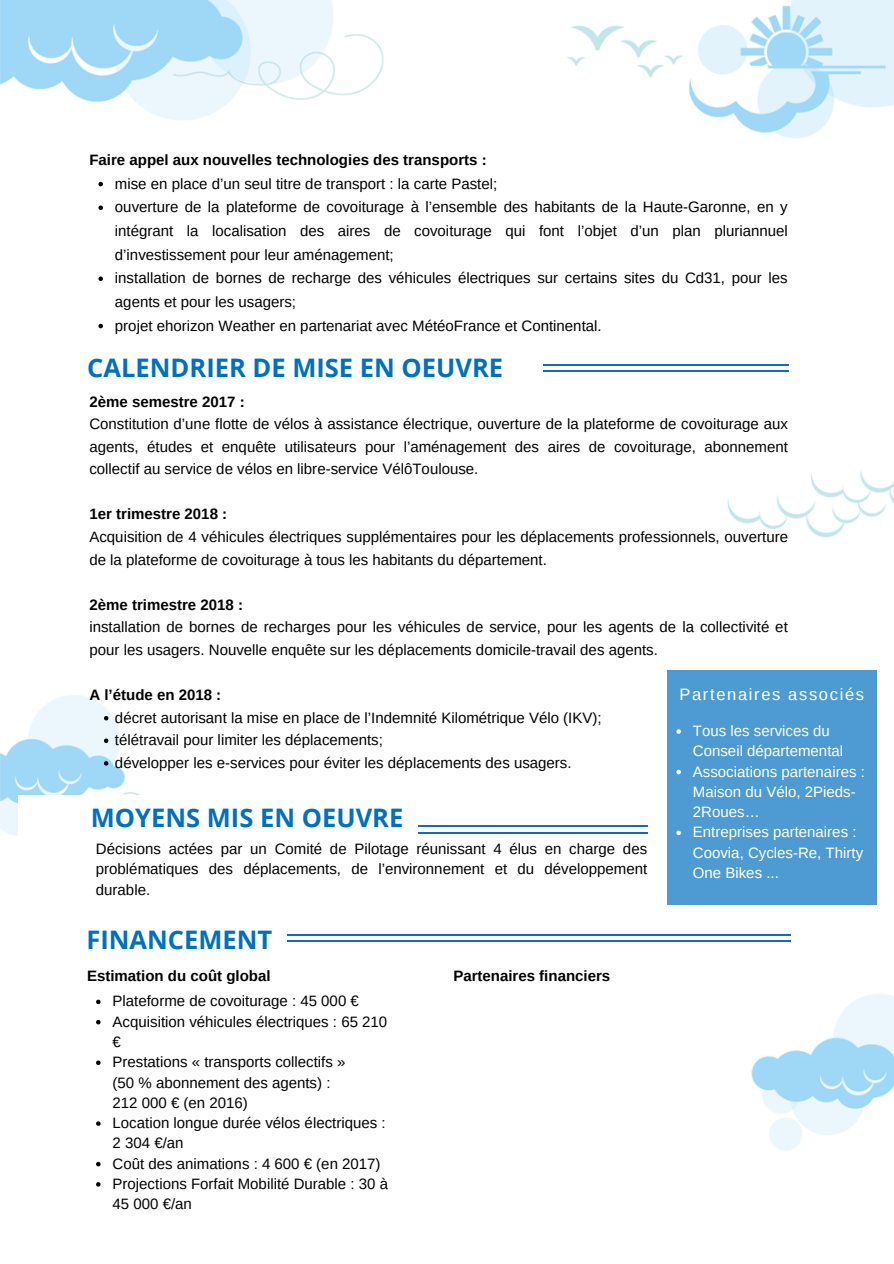
<style>
.page{position:relative;width:894px;height:1264px;background:#fff}
.page>*{position:absolute;margin:0;border:0;box-sizing:border-box;transform-origin:0 0}
.t1{font:700 25.5px "Open Sans";color:#0070c0}
.t2{font:16.5px "Arimo";letter-spacing:.1em;color:#fff}
.t3{font:15px/20.2px "Arimo";color:#000}
.t4{font:700 15px "Arimo";color:#000}
.t5{font:15px/20.2px "Arimo";color:#fff}
</style>
<div class="page">
<img style="left:0;top:0;width:893px;height:1187px">
<hr style="left:216px;top:934px;width:574px;height:1px;background:#166ab8">
<hr style="left:216px;top:940px;width:574px;height:1px;background:#166ab8">
<div style="left:83px;top:916px;width:204px;height:50px;background:#fff"></div>
<svg style="left:96px;top:999px;width:5px;height:5px"></svg>
<svg style="left:96px;top:1019px;width:5px;height:5px"></svg>
<svg style="left:96px;top:1060px;width:5px;height:4px"></svg>
<svg style="left:96px;top:1121px;width:5px;height:4px"></svg>
<svg style="left:96px;top:1161px;width:5px;height:5px"></svg>
<svg style="left:96px;top:1182px;width:5px;height:4px"></svg>
<hr style="left:214px;top:364px;width:574px;height:1px;background:#166ab8">
<hr style="left:214px;top:370px;width:574px;height:1px;background:#166ab8">
<div style="left:14px;top:343px;width:528px;height:50px;background:#fff"></div>
<svg style="left:104px;top:716px;width:4px;height:4px"></svg>
<svg style="left:104px;top:738px;width:4px;height:5px"></svg>
<svg style="left:104px;top:761px;width:4px;height:4px"></svg>
<hr style="left:73px;top:825px;width:574px;height:2px;background:#166ab8">
<hr style="left:73px;top:832px;width:574px;height:1px;background:#166ab8">
<div style="left:18px;top:795px;width:399px;height:50px;background:#fff"></div>
<div style="left:667px;top:670px;width:209px;height:234px;background:#4e9bd3"></div>
<svg style="left:676px;top:729px;width:4px;height:4px"></svg>
<svg style="left:676px;top:769px;width:4px;height:5px"></svg>
<svg style="left:676px;top:830px;width:4px;height:5px"></svg>
<svg style="left:98px;top:182px;width:5px;height:4px"></svg>
<svg style="left:98px;top:205px;width:5px;height:5px"></svg>
<svg style="left:98px;top:276px;width:5px;height:5px"></svg>
<svg style="left:98px;top:324px;width:5px;height:4px"></svg>
<p class="t4" style="left:89px;top:151px;width:398px">Faire appel aux nouvelles technologies des transports :</p>
<p class="t3" style="left:115px;top:173px;width:384px">mise en place d’un seul titre de transport : la carte Pastel;</p>
<p class="t3" style="left:115px;top:195px;width:674px;line-height:23.7px;text-align:justify">ouverture de la plateforme de covoiturage à l’ensemble des habitants de la Haute-Garonne, en y intégrant la localisation des aires de covoiturage qui font l’objet d’un plan pluriannuel d’investissement pour leur aménagement;</p>
<p class="t3" style="left:115px;top:266px;width:674px;line-height:23.7px">installation de bornes de recharge des véhicules électriques sur certains sites du Cd31, pour les agents et pour les usagers;</p>
<p class="t3" style="left:115px;top:315px;width:488px">projet ehorizon Weather en partenariat avec MétéoFrance et Continental.</p>
<p class="t1" style="left:87px;top:350px;width:417px">CALENDRIER DE MISE EN OEUVRE</p>
<p class="t4" style="left:89px;top:393px;width:157px">2ème semestre 2017 :</p>
<p class="t3" style="left:89px;top:413px;width:699px;line-height:22.5px;text-align:justify">Constitution d’une flotte de vélos à assistance électrique, ouverture de la plateforme de covoiturage aux agents, études et enquête utilisateurs pour l’aménagement des aires de covoiturage, abonnement collectif au service de vélos en libre-service VélôToulouse.</p>
<p class="t4" style="left:89px;top:506px;width:139px">1er trimestre 2018 :</p>
<p class="t3" style="left:89px;top:525px;width:700px;line-height:22.5px">Acquisition de 4 véhicules électriques supplémentaires pour les déplacements professionnels, ouverture de la plateforme de covoiturage à tous les habitants du département.</p>
<p class="t4" style="left:89px;top:596px;width:155px">2ème trimestre 2018 :</p>
<p class="t3" style="left:89px;top:616px;width:699px;line-height:22.5px">installation de bornes de recharges pour les véhicules de service, pour les agents de la collectivité et pour les usagers. Nouvelle enquête sur les déplacements domicile-travail des agents.</p>
<p class="t4" style="left:89px;top:686px;width:133px">A l’étude en 2018 :</p>
<p class="t2" style="left:679px;top:685px;width:186px">Partenaires associés</p>
<p class="t5" style="left:692px;top:720px;width:152px">Tous les services du<br>Conseil départemental</p>
<p class="t5" style="left:692px;top:761px;width:173px">Associations partenaires :<br>Maison du Vélo, 2Pieds-<br>2Roues…</p>
<p class="t5" style="left:692px;top:822px;width:172px">Entreprises partenaires :<br>Coovia, Cycles-Re, Thirty<br>One Bikes ...</p>
<p class="t3" style="left:115px;top:707px;width:488px">décret autorisant la mise en place de l’Indemnité Kilométrique Vélo (IKV);</p>
<p class="t3" style="left:115px;top:729px;width:269px">télétravail pour limiter les déplacements;</p>
<p class="t3" style="left:115px;top:752px;width:458px">développer les e-services pour éviter les déplacements des usagers.</p>
<p class="t1" style="left:91px;top:800px;width:314px">MOYENS MIS EN OEUVRE</p>
<p class="t3" style="left:96px;top:838px;width:552px;text-align:justify">Décisions actées par un Comité de Pilotage réunissant 4 élus en charge des problématiques des déplacements, de l’environnement et du développement durable.</p>
<p class="t1" style="left:86px;top:921px;width:187px">FINANCEMENT</p>
<p class="t4" style="left:87px;top:967px;width:185px">Estimation du coût global</p>
<p class="t4" style="left:453px;top:967px;width:158px">Partenaires financiers</p>
<p class="t3" style="left:112px;top:991px;width:248px">Plateforme de covoiturage : 45 000 €</p>
<p class="t3" style="left:112px;top:1011px;width:276px">Acquisition véhicules électriques : 65 210 €</p>
<p class="t3" style="left:112px;top:1051px;width:234px">Prestations « transports collectifs »</p>
<p class="t3" style="left:112px;top:1072px;width:219px">(50 % abonnement des agents) :</p>
<p class="t3" style="left:112px;top:1092px;width:137px">212 000 € (en 2016)</p>
<p class="t3" style="left:112px;top:1132px;width:72px">2 304 €/an</p>
<p class="t3" style="left:112px;top:1112px;width:274px">Location longue durée vélos électriques :</p>
<p class="t3" style="left:112px;top:1153px;width:269px">Coût des animations : 4 600 € (en 2017)</p>
<p class="t3" style="left:112px;top:1173px;width:277px">Projections Forfait Mobilité Durable : 30 à<br>45 000 €/an</p>
</div>
